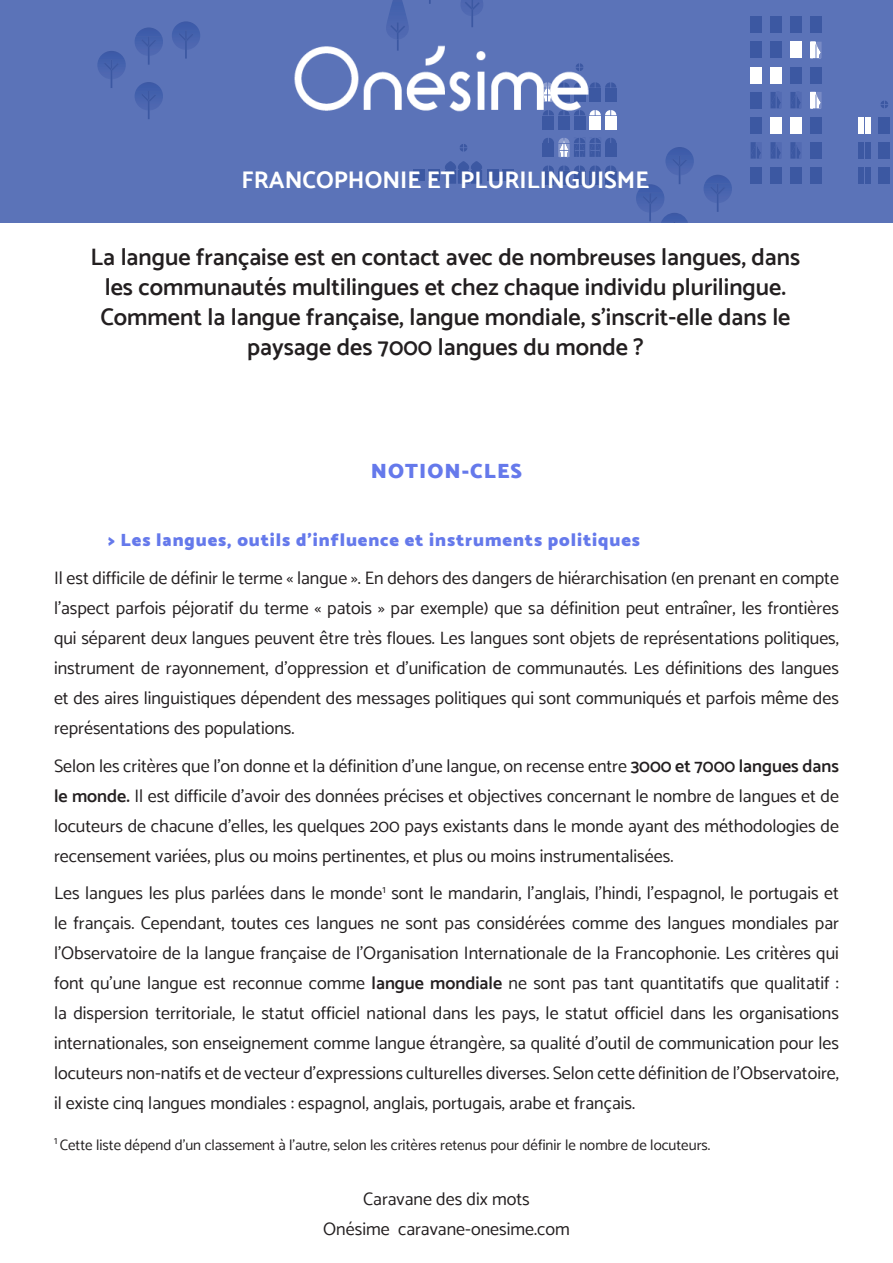
<style>
.page{position:relative;width:893px;height:1263px;background:#fff}
.page>*{position:absolute;margin:0;border:0;box-sizing:border-box;transform-origin:0 0}
.t1{font:600 24px/30px "Catamaran";color:#231f20;text-align:center}
.t2{font:700 24px "Catamaran";color:#fff}
.t3{font:900 21px "Catamaran";letter-spacing:.05em;color:#6579eb}
.t4{font:18px/30px "Catamaran";color:#231f20;text-align:justify}
.t5{font:900 18px "Catamaran";letter-spacing:.05em;color:#6579eb}
.t6{font:15px "Catamaran";color:#231f20}
.s1{font-weight:600}
</style>
<div class="page">
<div style="left:0;top:0;width:893px;height:223px;background:#5b73b8"></div>
<div style="left:879px;top:167px;width:5px;height:17px;background:#3c58a2"></div>
<div style="left:885px;top:167px;width:5px;height:17px;background:#3c58a2"></div>
<div style="left:859px;top:167px;width:5px;height:17px;background:#3c58a2"></div>
<div style="left:865px;top:167px;width:5px;height:17px;background:#3c58a2"></div>
<div style="left:879px;top:142px;width:5px;height:17px;background:#3c58a2"></div>
<div style="left:885px;top:142px;width:5px;height:17px;background:#3c58a2"></div>
<div style="left:859px;top:142px;width:5px;height:17px;background:#3c58a2"></div>
<div style="left:865px;top:142px;width:5px;height:17px;background:#3c58a2"></div>
<div style="left:879px;top:117px;width:5px;height:16px;background:#3c58a2"></div>
<div style="left:885px;top:117px;width:5px;height:16px;background:#3c58a2"></div>
<div style="left:859px;top:117px;width:5px;height:16px;background:#fff"></div>
<div style="left:865px;top:117px;width:5px;height:16px;background:#fff"></div>
<svg style="left:880px;top:101px;width:8px;height:7px"></svg>
<div style="left:751px;top:67px;width:5px;height:16px;background:#fff"></div>
<div style="left:757px;top:67px;width:5px;height:16px;background:#fff"></div>
<div style="left:770px;top:117px;width:6px;height:16px;background:#fff"></div>
<div style="left:777px;top:117px;width:5px;height:16px;background:#fff"></div>
<div style="left:790px;top:42px;width:6px;height:16px;background:#fff"></div>
<div style="left:796px;top:42px;width:6px;height:16px;background:#fff"></div>
<div style="left:770px;top:67px;width:6px;height:16px;background:#fff"></div>
<div style="left:777px;top:67px;width:5px;height:16px;background:#fff"></div>
<div style="left:790px;top:117px;width:6px;height:16px;background:#fff"></div>
<div style="left:796px;top:117px;width:6px;height:16px;background:#fff"></div>
<div style="left:810px;top:167px;width:5px;height:17px;background:#3c58a2"></div>
<div style="left:816px;top:167px;width:6px;height:17px;background:#3c58a2"></div>
<div style="left:790px;top:167px;width:6px;height:17px;background:#3c58a2"></div>
<div style="left:796px;top:167px;width:6px;height:17px;background:#3c58a2"></div>
<div style="left:770px;top:167px;width:6px;height:17px;background:#3c58a2"></div>
<div style="left:777px;top:167px;width:5px;height:17px;background:#3c58a2"></div>
<div style="left:751px;top:167px;width:5px;height:17px;background:#3c58a2"></div>
<div style="left:757px;top:167px;width:5px;height:17px;background:#3c58a2"></div>
<div style="left:810px;top:142px;width:5px;height:17px;background:#3c58a2"></div>
<div style="left:816px;top:142px;width:6px;height:17px;background:#3c58a2"></div>
<div style="left:810px;top:117px;width:5px;height:16px;background:#3c58a2"></div>
<div style="left:816px;top:117px;width:6px;height:16px;background:#3c58a2"></div>
<div style="left:751px;top:117px;width:5px;height:16px;background:#3c58a2"></div>
<div style="left:757px;top:117px;width:5px;height:16px;background:#3c58a2"></div>
<div style="left:751px;top:92px;width:5px;height:16px;background:#3c58a2"></div>
<div style="left:757px;top:92px;width:5px;height:16px;background:#3c58a2"></div>
<div style="left:810px;top:67px;width:5px;height:16px;background:#3c58a2"></div>
<div style="left:816px;top:67px;width:6px;height:16px;background:#3c58a2"></div>
<div style="left:790px;top:67px;width:6px;height:16px;background:#3c58a2"></div>
<div style="left:796px;top:67px;width:6px;height:16px;background:#3c58a2"></div>
<div style="left:770px;top:42px;width:6px;height:16px;background:#3c58a2"></div>
<div style="left:777px;top:42px;width:5px;height:16px;background:#3c58a2"></div>
<div style="left:751px;top:42px;width:5px;height:16px;background:#3c58a2"></div>
<div style="left:757px;top:42px;width:5px;height:16px;background:#3c58a2"></div>
<div style="left:810px;top:17px;width:5px;height:16px;background:#3c58a2"></div>
<div style="left:816px;top:17px;width:6px;height:16px;background:#3c58a2"></div>
<div style="left:790px;top:17px;width:6px;height:16px;background:#3c58a2"></div>
<div style="left:796px;top:17px;width:6px;height:16px;background:#3c58a2"></div>
<div style="left:770px;top:17px;width:6px;height:16px;background:#3c58a2"></div>
<div style="left:777px;top:17px;width:5px;height:16px;background:#3c58a2"></div>
<div style="left:751px;top:17px;width:5px;height:16px;background:#3c58a2"></div>
<div style="left:757px;top:17px;width:5px;height:16px;background:#3c58a2"></div>
<svg style="left:810px;top:92px;width:12px;height:16px"></svg>
<svg style="left:810px;top:42px;width:12px;height:16px"></svg>
<svg style="left:770px;top:92px;width:11px;height:16px"></svg>
<svg style="left:790px;top:92px;width:11px;height:16px"></svg>
<svg style="left:790px;top:142px;width:11px;height:17px"></svg>
<svg style="left:770px;top:142px;width:11px;height:17px"></svg>
<svg style="left:751px;top:142px;width:10px;height:17px"></svg>
<svg style="left:543px;top:166px;width:73px;height:19px"></svg>
<svg style="left:543px;top:110px;width:73px;height:19px"></svg>
<svg style="left:605px;top:82px;width:11px;height:19px"></svg>
<svg style="left:543px;top:138px;width:73px;height:19px"></svg>
<div style="left:428px;top:169px;width:6px;height:11px;background:#3c58a2"></div>
<div style="left:434px;top:169px;width:6px;height:11px;background:#3c58a2"></div>
<div style="left:502px;top:169px;width:5px;height:11px;background:#3c58a2"></div>
<div style="left:508px;top:169px;width:5px;height:11px;background:#3c58a2"></div>
<div style="left:414px;top:169px;width:5px;height:11px;background:#3c58a2"></div>
<div style="left:420px;top:169px;width:5px;height:11px;background:#3c58a2"></div>
<div style="left:487px;top:169px;width:5px;height:11px;background:#3c58a2"></div>
<div style="left:493px;top:169px;width:6px;height:11px;background:#3c58a2"></div>
<svg style="left:460px;top:144px;width:7px;height:8px"></svg>
<svg style="left:445px;top:161px;width:37px;height:23px"></svg>
<img style="left:97px;top:51px;width:29px;height:25px">
<svg style="left:104px;top:60px;width:15px;height:28px"></svg>
<img style="left:172px;top:21px;width:28px;height:26px">
<svg style="left:178px;top:30px;width:15px;height:29px"></svg>
<img style="left:636px;top:184px;width:28px;height:26px">
<svg style="left:642px;top:193px;width:16px;height:28px"></svg>
<img style="left:665px;top:147px;width:29px;height:26px">
<svg style="left:672px;top:156px;width:15px;height:28px"></svg>
<img style="left:661px;top:213px;width:27px;height:10px">
<img style="left:704px;top:175px;width:28px;height:25px">
<svg style="left:710px;top:184px;width:15px;height:28px"></svg>
<img style="left:135px;top:27px;width:28px;height:26px">
<svg style="left:141px;top:36px;width:15px;height:29px"></svg>
<img style="left:135px;top:82px;width:28px;height:26px">
<svg style="left:141px;top:91px;width:15px;height:28px"></svg>
<img style="left:386px;top:0;width:23px;height:36px">
<svg style="left:390px;top:22px;width:15px;height:18px"></svg>
<svg style="left:465px;top:0;width:15px;height:27px"></svg>
<img style="left:294px;top:40px;width:309px;height:87px">
<p class="t2" style="left:242px;top:166px;width:409px">FRANCOPHONIE ET PLURILINGUISME</p>
<p class="t1" style="left:91px;top:242px;width:711px">La langue française est en contact avec de nombreuses langues, dans les communautés multilingues et chez chaque individu plurilingue.<br>Comment la langue française, langue mondiale, s’inscrit-elle dans le paysage des 7000 langues du monde ?</p>
<p class="t3" style="left:371px;top:458px;width:153px">NOTION-CLES</p>
<p class="t5" style="left:108px;top:530px;width:533px">&gt; Les langues, outils d’influence et instruments politiques</p>
<p class="t4" style="left:54px;top:563px;width:786px">Il est difficile de définir le terme « langue ». En dehors des dangers de hiérarchisation (en prenant en compte l’aspect parfois péjoratif du terme « patois » par exemple) que sa définition peut entraîner, les frontières qui séparent deux langues peuvent être très floues. Les langues sont objets de représentations politiques, instrument de rayonnement, d’oppression et d’unification de communautés. Les définitions des langues et des aires linguistiques dépendent des messages politiques qui sont communiqués et parfois même des représentations des populations.</p>
<p class="t4" style="left:54px;top:750px;width:786px">Selon les critères que l’on donne et la définition d’une langue, on recense entre <span class="s1">3000 et 7000 langues dans le monde.</span> Il est difficile d’avoir des données précises et objectives concernant le nombre de langues et de locuteurs de chacune d’elles, les quelques 200 pays existants dans le monde ayant des méthodologies de recensement variées, plus ou moins pertinentes, et plus ou moins instrumentalisées.</p>
<p class="t4" style="left:54px;top:878px;width:786px">Les langues les plus parlées dans le monde<sup>1</sup> sont le mandarin, l’anglais, l’hindi, l’espagnol, le portugais et le français. Cependant, toutes ces langues ne sont pas considérées comme des langues mondiales par l’Observatoire de la langue française de l’Organisation Internationale de la Francophonie. Les critères qui font qu’une langue est reconnue comme <span class="s1">langue mondiale</span> ne sont pas tant quantitatifs que qualitatif : la dispersion territoriale, le statut officiel national dans les pays, le statut officiel dans les organisations internationales, son enseignement comme langue étrangère, sa qualité d’outil de communication pour les locuteurs non-natifs et de vecteur d’expressions culturelles diverses. Selon cette définition de l’Observatoire, il existe cinq langues mondiales : espagnol, anglais, portugais, arabe et français.</p>
<p class="t6" style="left:54px;top:1136px;width:658px"><sup>1</sup> Cette liste dépend d’un classement à l’autre, selon les critères retenus pour définir le nombre de locuteurs.</p>
<p class="t4" style="left:323px;top:1183px;width:248px;text-align:center">Caravane des dix mots<br>Onésime caravane-onesime.com</p>
</div>
